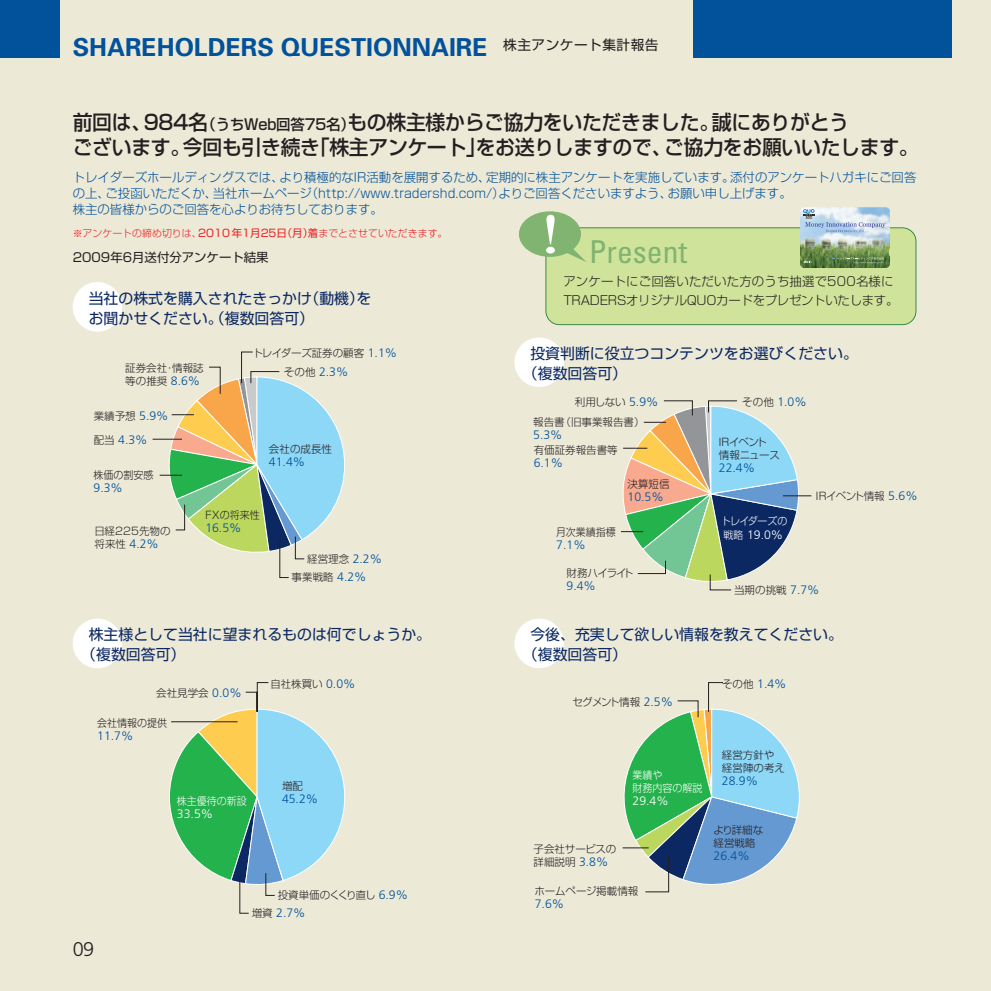
<style>
.page{position:relative;width:991px;height:991px;background:#fff}
.page>*{position:absolute;margin:0;border:0;box-sizing:border-box;transform-origin:0 0}
.t1{font:condensed 31.5px "Univers 57";color:#80b470}
.t2{font:700 24.85px "Univers";color:#01519b}
.t3{font:500 20.47px/24.8px "Shin Go";letter-spacing:-.015em;color:#231f20}
.t4{font:300 19.78px "Frutiger";color:#231f20}
.t5{font:14.88px/19.8px "Shin Go";color:#0b2863}
.t6{font:300 12.42px/16.1px "Shin Go";color:#01519b}
.t7{font:300 12.42px/18.6px "Shin Go";letter-spacing:-.025em;color:#231f20}
.t8{font:12.42px "Shin Go";color:#231f20}
.t9{font:300 12.25px "Frutiger";color:#01519b}
.t10{font:300 12.25px "Frutiger";color:#fff}
.t11{font:300 10.5px/13.1px "Shin Go";color:#231f20}
.t12{font:300 10.5px "Shin Go";color:#231f20;scale:.95 1}
.t13{font:300 10.5px/13.1px "Shin Go";letter-spacing:-.04em;color:#231f20}
.t14{font:300 10.5px/13.1px "Shin Go";color:#fff;scale:.95 1}
.t15{font:300 10.5px "Shin Go";letter-spacing:-.02em;color:#231f20}
.t16{font:300 10.5px "Shin Go";letter-spacing:-.085em;color:#231f20}
.t17{font:300 10.5px "Shin Go";letter-spacing:-.075em;color:#231f20}
.t18{font:300 10.5px "Shin Go";letter-spacing:-.045em;color:#fff;scale:.95 1}
.t19{font:300 10.5px "Shin Go";letter-spacing:-.065em;color:#231f20}
.t20{font:300 9.97px "Shin Go";color:#ee1d23}
.s1{font-size:14.88px}
.s2{font-weight:400;font-size:10.5px}
.s3{font-family:"Frutiger";font-size:12.25px;color:#01519b}
.s4{font-family:"Shin Go";font-size:10.5px;color:#231f20}
.s5{font-family:"Shin Go";font-size:10.5px}
</style>
<div class="page">
<div style="left:0;top:0;width:990px;height:990px;background:#ece9d7"></div>
<div style="left:73px;top:282px;width:49px;height:49px;background:#fff;border-radius:50%"></div>
<div style="left:693px;top:0;width:258px;height:58px;background:#01519b"></div>
<div style="left:0;top:0;width:59px;height:58px;background:#01519b"></div>
<svg style="left:153px;top:379px;width:192px;height:199px"></svg>
<svg style="left:159px;top:351px;width:121px;height:357px"></svg>
<svg style="left:169px;top:708px;width:176px;height:205px"></svg>
<svg style="left:663px;top:400px;width:74px;height:308px"></svg>
<svg style="left:622px;top:708px;width:178px;height:185px"></svg>
<svg style="left:621px;top:405px;width:190px;height:185px"></svg>
<div style="left:546px;top:228px;width:370px;height:97px;background:#d0e39a;border-radius:14px"></div>
<div style="left:545px;top:227px;width:371px;height:98px;border:2px solid #227d39;border-radius:14px"></div>
<svg style="left:519px;top:211px;width:67px;height:51px"></svg>
<img style="left:800px;top:207px;width:90px;height:61px">
<svg style="left:802px;top:260px;width:9px;height:3px"></svg>
<svg style="left:829px;top:257px;width:55px;height:7px"></svg>
<svg style="left:803px;top:209px;width:82px;height:24px;background:#bed1e5"></svg>
<div style="left:73px;top:618px;width:49px;height:50px;background:#fff;border-radius:50%"></div>
<div style="left:514px;top:337px;width:50px;height:50px;background:#fff;border-radius:50%"></div>
<div style="left:514px;top:618px;width:50px;height:50px;background:#fff;border-radius:50%"></div>
<h2 class="t2" style="left:73px;top:38px;width:587px">SHAREHOLDERS QUESTIONNAIRE <sup>株主アンケート集計報告</sup></h2>
<h3 class="t3" style="left:73px;top:112px;width:847px">前回は、984名<span class="s1">（うちWeb回答75名）</span>もの株主様からご協力をいただきました。誠にありがとう<br>ございます。今回も引き続き「株主アンケート」をお送りしますので、ご協力をお願いいたします。</h3>
<p class="t6" style="left:73px;top:171px;width:845px">トレイダーズホールディングスでは、より積極的なIR活動を展開するため、定期的に株主アンケートを実施しています。添付のアンケートハガキにご回答の上、ご投函いただくか、当社ホームページ（http://www.tradershd.com/）よりご回答くださいますよう、お願い申し上げます。<br>株主の皆様からのご回答を心よりお待ちしております。</p>
<p class="t8" style="left:73px;top:253px;width:197px">2009年6月送付分アンケート結果</p>
<p class="t20" style="left:73px;top:230px;width:376px">※アンケートの締め切りは、<span class="s2">2010年1月25日（月）着</span>までとさせていただきます。</p>
<h1 class="t1" style="left:589px;top:240px;width:100px">Present</h1>
<p class="t5" style="left:89px;top:290px;width:284px">当社の株式を購入されたきっかけ（動機）をお聞かせください。（複数回答可）</p>
<p class="t11" style="left:125px;top:363px;width:80px">証券会社・情報誌等の推奨 <span class="s3">8.6%</span></p>
<p class="t11" style="left:94px;top:410px;width:76px">業績予想 <span class="s3">5.9%</span></p>
<p class="t9" style="left:94px;top:435px;width:55px"><span class="s4">配当</span> 4.3%</p>
<p class="t12" style="left:94px;top:471px;width:65px">株価の割安感</p>
<p class="t9" style="left:94px;top:483px;width:31px">9.3%</p>
<p class="t15" style="left:253px;top:349px;width:146px">トレイダーズ証券の顧客 <span class="s3">1.1%</span></p>
<p class="t9" style="left:284px;top:366px;width:66px"><span class="s4">その他</span> 2.3%</p>
<p class="t11" style="left:269px;top:443px;width:65px">会社の成長性</p>
<p class="t9" style="left:269px;top:456px;width:38px">41.4%</p>
<p class="t12" style="left:203px;top:511px;width:61px">ＦＸの将来性</p>
<p class="t11" style="left:94px;top:526px;width:78px">日経225先物の</p>
<p class="t9" style="left:205px;top:522px;width:38px">16.5%</p>
<p class="t9" style="left:95px;top:539px;width:66px"><span class="s4">将来性</span> 4.2%</p>
<p class="t11" style="left:292px;top:550px;width:92px;line-height:18.7px;text-indent:16px">経営理念 <span class="s3">2.2%</span>事業戦略 <span class="s3">4.2%</span></p>
<p class="t5" style="left:81px;top:626px;width:351px;text-indent:7px">株主様として当社に望まれるものは何でしょうか。（複数回答可）</p>
<p class="t11" style="left:156px;top:688px;width:87px">会社見学会 <span class="s3">0.0%</span></p>
<p class="t12" style="left:97px;top:719px;width:75px">会社情報の提供</p>
<p class="t9" style="left:97px;top:731px;width:38px">11.7%</p>
<p class="t14" style="left:177px;top:796px;width:75px">株主優待の新設</p>
<p class="t10" style="left:177px;top:809px;width:38px">33.5%</p>
<p class="t11" style="left:270px;top:678px;width:86px">自社株買い <span class="s3">0.0%</span></p>
<p class="t11" style="left:282px;top:781px;width:23px">増配</p>
<p class="t9" style="left:282px;top:794px;width:38px">45.2%</p>
<h3 class="t4" style="left:73px;top:941px;width:23px">09</h3>
<p class="t16" style="left:278px;top:891px;width:132px">投資単価のくくり直し <span class="s3">6.9%</span></p>
<p class="t9" style="left:252px;top:907px;width:55px"><span class="s4">増資</span> 2.7%</p>
<p class="t7" style="left:563px;top:274px;width:336px">アンケートにご回答いただいた方のうち抽選で500名様に<br>TRADERSオリジナルQUOカードをプレゼントいたします。</p>
<p class="t5" style="left:523px;top:345px;width:336px;text-indent:7px">投資判断に役立つコンテンツをお選びください。（複数回答可）</p>
<p class="t11" style="left:575px;top:397px;width:85px">利用しない <span class="s3">5.9%</span></p>
<p class="t9" style="left:742px;top:396px;width:66px"><span class="s4">その他</span> 1.0%</p>
<p class="t13" style="left:718px;top:437px;width:63px">IRイベント情報ニュース</p>
<p class="t9" style="left:718px;top:463px;width:38px">22.4%</p>
<p class="t11" style="left:533px;top:417px;width:113px">報告書（旧事業報告書）</p>
<p class="t9" style="left:533px;top:430px;width:31px">5.3%</p>
<p class="t11" style="left:533px;top:445px;width:86px">有価証券報告書等</p>
<p class="t9" style="left:533px;top:458px;width:31px">6.1%</p>
<p class="t12" style="left:556px;top:528px;width:64px">月次業績指標</p>
<p class="t9" style="left:556px;top:539px;width:31px">7.1%</p>
<p class="t11" style="left:627px;top:478px;width:44px">決算短信</p>
<p class="t9" style="left:627px;top:491px;width:38px">10.5%</p>
<p class="t18" style="left:721px;top:517px;width:71px">トレイダーズの</p>
<p class="t10" style="left:723px;top:529px;width:61px"><span class="s5">戦略</span> 19.0%</p>
<p class="t13" style="left:816px;top:490px;width:103px">IRイベント情報 <span class="s3">5.6%</span></p>
<p class="t19" style="left:566px;top:569px;width:69px">財務ハイライト</p>
<p class="t9" style="left:566px;top:580px;width:31px">9.4%</p>
<p class="t11" style="left:734px;top:584px;width:87px">当期の挑戦 <span class="s3">7.7%</span></p>
<p class="t5" style="left:523px;top:626px;width:321px;text-indent:7px">今後、充実して欲しい情報を教えてください。（複数回答可）</p>
<p class="t17" style="left:572px;top:697px;width:102px">セグメント情報 <span class="s3">2.5%</span></p>
<p class="t9" style="left:722px;top:678px;width:66px"><span class="s4">その他</span> 1.4%</p>
<p class="t11" style="left:533px;top:843px;width:84px">子会社サービスの詳細説明 <span class="s3">3.8%</span></p>
<p class="t14" style="left:632px;top:770px;width:75px">業績や<br>財務内容の解説</p>
<p class="t10" style="left:632px;top:796px;width:38px">29.4%</p>
<p class="t11" style="left:534px;top:885px;width:105px">ホームページ掲載情報</p>
<p class="t9" style="left:535px;top:898px;width:31px">7.6%</p>
<p class="t11" style="left:722px;top:749px;width:65px">経営方針や経営陣の考え</p>
<p class="t9" style="left:722px;top:775px;width:38px">28.9%</p>
<p class="t11" style="left:713px;top:824px;width:51px">より詳細な経営戦略</p>
<p class="t9" style="left:713px;top:850px;width:38px">26.4%</p>
</div>
